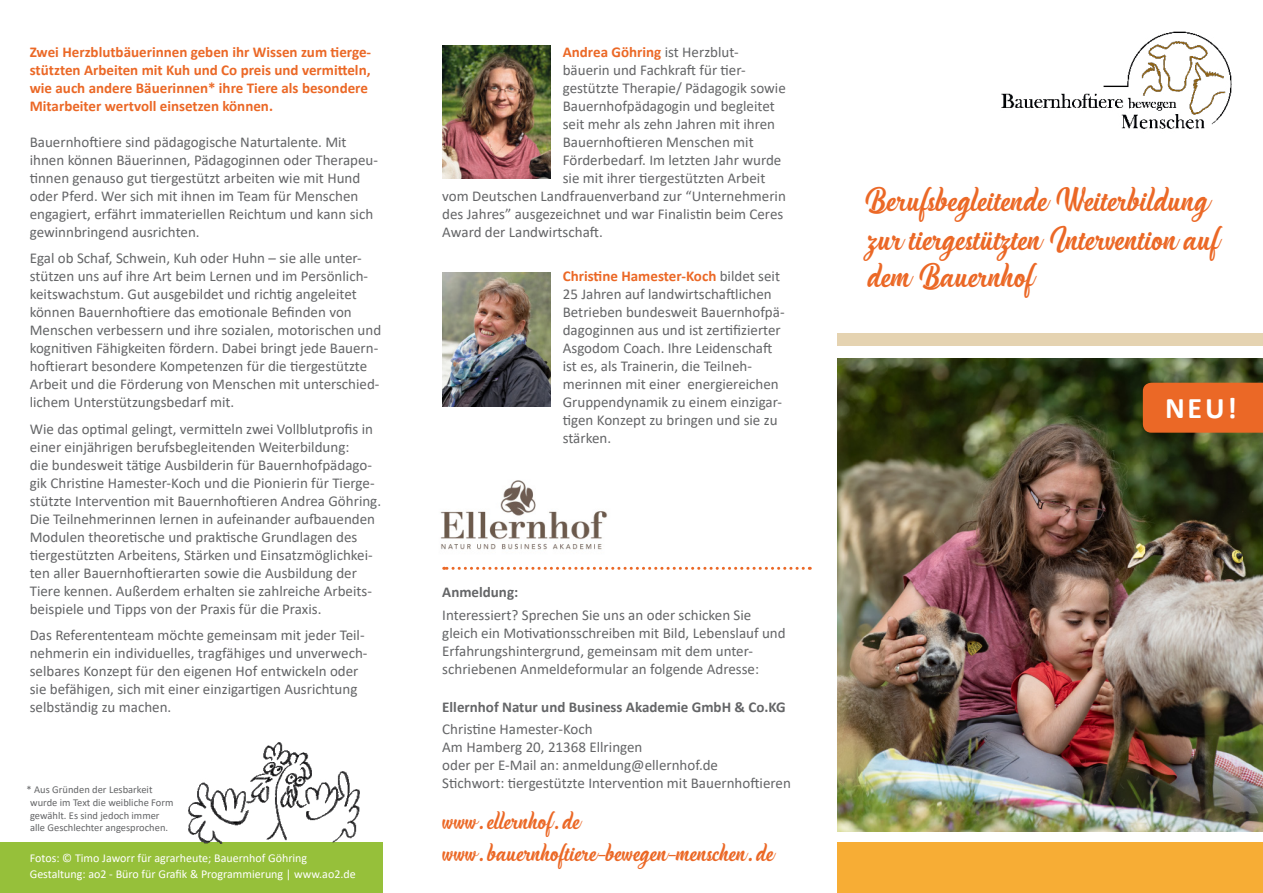
<style>
.page{position:relative;width:1263px;height:893px;background:#fff}
.page>*{position:absolute;margin:0;border:0;box-sizing:border-box;transform-origin:0 0}
.t1{font:700 30px "Calibri";color:#fff}
.t2{font:28.5px/37.5px "Handycheera";color:#eb6826}
.t3{font:21px "Handycheera";color:#eb6826}
.t4{font:15px/18px "Calibri";color:#646567}
.t5{font:700 15px/18px "Calibri";color:#eb6826}
.t6{font:700 15px "Calibri";color:#646567}
.t7{font:12px/16.2px "Calibri";color:#fff}
.t8{font:10.5px/12.6px "Calibri";color:#646567}
.s1{font-weight:400;color:#646567}
.s2{font-weight:700;color:#eb6826}
</style>
<div class="page">
<img style="left:440px;top:480px;width:168px;height:70px">
<img style="left:838px;top:358px;width:425px;height:473px">
<svg style="left:444px;top:567px;width:359px;height:3px"></svg>
<img style="left:1001px;top:32px;width:230px;height:97px">
<div style="left:838px;top:333px;width:425px;height:12px;background:#e5d3b1"></div>
<img style="left:442px;top:45px;width:108px;height:134px">
<img style="left:442px;top:273px;width:108px;height:133px">
<div style="left:838px;top:843px;width:425px;height:50px;background:#f7ad35"></div>
<div style="left:0;top:843px;width:383px;height:50px;background:#96c03a"></div>
<img style="left:189px;top:742px;width:170px;height:102px">
<div style="left:1143px;top:383px;width:120px;height:50px;background:#eb6826"></div>
<p class="t5" style="left:30px;top:42px;width:343px">Zwei Herzblutbäuerinnen geben ihr Wissen zum tierge&shy;stützten Arbeiten mit Kuh und Co preis und vermitteln, wie auch andere Bäuerinnen* ihre Tiere als besondere Mitarbeiter wertvoll einsetzen können.</p>
<p class="t4" style="left:30px;top:132px;width:350px">Bauernhoftiere sind pädagogische Naturtalente. Mit ihnen können Bäuerinnen, Pädagoginnen oder Therapeu&shy;tinnen genauso gut tiergestützt arbeiten wie mit Hund oder Pferd. Wer sich mit ihnen im Team für Menschen engagiert, erfährt immateriellen Reichtum und kann sich gewinnbringend ausrichten.</p>
<p class="t4" style="left:30px;top:249px;width:353px">Egal ob Schaf, Schwein, Kuh oder Huhn – sie alle unter&shy;stützen uns auf ihre Art beim Lernen und im Persönlich&shy;keitswachstum. Gut ausgebildet und richtig angeleitet können Bauernhoftiere das emotionale Befinden von Menschen verbessern und ihre sozialen, motorischen und kognitiven Fähigkeiten fördern. Dabei bringt jede Bauern&shy;hoftierart besondere Kompetenzen für die tiergestützte Arbeit und die Förderung von Menschen mit unterschied&shy;lichem Unterstützungsbedarf mit.</p>
<p class="t4" style="left:30px;top:419px;width:353px">Wie das optimal gelingt, vermitteln zwei Vollblutprofis in einer einjährigen berufsbegleitenden Weiterbildung:<br>die bundesweit tätige Ausbilderin für Bauernhofpädago&shy;gik Christine Hamester-Koch und die Pionierin für Tierge&shy;stützte Intervention mit Bauernhoftieren Andrea Göhring.<br>Die Teilnehmerinnen lernen in aufeinander aufbauenden Modulen theoretische und praktische Grundlagen des tiergestützten Arbeitens, Stärken und Einsatzmöglichkei&shy;ten aller Bauernhoftierarten sowie die Ausbildung der Tiere kennen. Außerdem erhalten sie zahlreiche Arbeits&shy;beispiele und Tipps von der Praxis für die Praxis.</p>
<p class="t4" style="left:30px;top:626px;width:339px">Das Referententeam möchte gemeinsam mit jeder Teil&shy;nehmerin ein individuelles, tragfähiges und unverwech&shy;selbares Konzept für den eigenen Hof entwickeln oder sie befähigen, sich mit einer einzigartigen Ausrichtung selbständig zu machen.</p>
<p class="t8" style="left:30px;top:783px;width:145px;text-indent:-3px">* Aus Gründen der Lesbarkeit wurde im Text die weibliche Form gewählt. Es sind jedoch immer alle Geschlechter angesprochen.</p>
<p class="t7" style="left:30px;top:850px;width:327px">Fotos: © Timo Jaworr für agrarheute; Bauernhof Göhring<br>Gestaltung: ao2 - Büro für Grafik &amp; Programmierung | www.ao2.de</p>
<p class="t5" style="left:563px;top:42px;width:177px">Andrea Göhring <span class="s1">ist Herzblut-</span></p>
<p class="t4" style="left:563px;top:60px;width:185px">bäuerin und Fachkraft für tier-</p>
<p class="t4" style="left:563px;top:78px;width:225px">gestützte Therapie/ Pädagogik sowie</p>
<p class="t4" style="left:563px;top:96px;width:213px">Bauernhofpädagogin und begleitet</p>
<p class="t4" style="left:563px;top:114px;width:214px">seit mehr als zehn Jahren mit ihren</p>
<p class="t4" style="left:563px;top:132px;width:192px">Bauernhoftieren Menschen mit</p>
<p class="t4" style="left:563px;top:150px;width:220px">Förderbedarf. Im letzten Jahr wurde</p>
<p class="t4" style="left:563px;top:168px;width:204px">sie mit ihrer tiergestützten Arbeit</p>
<p class="t4" style="left:442px;top:186px;width:345px">vom Deutschen Landfrauenverband zur “Unternehmerin</p>
<p class="t4" style="left:442px;top:204px;width:343px">des Jahres” ausgezeichnet und war Finalistin beim Ceres</p>
<p class="t4" style="left:442px;top:222px;width:162px">Award der Landwirtschaft.</p>
<p class="t4" style="left:563px;top:267px;width:223px"><span class="s2">Christine Hamester-Koch</span> bildet seit 25 Jahren auf landwirtschaftlichen Betrieben bundesweit Bauernhofpä&shy;dagoginnen aus und ist zertifizierter Asgodom Coach. Ihre Leidenschaft ist es, als Trainerin, die Teilneh&shy;merinnen mit einer energiereichen Gruppendynamik zu einem einzigar&shy;tigen Konzept zu bringen und sie zu stärken.</p>
<p class="t6" style="left:442px;top:582px;width:77px">Anmeldung:</p>
<p class="t4" style="left:442px;top:605px;width:345px">Interessiert? Sprechen Sie uns an oder schicken Sie gleich ein Motivationsschreiben mit Bild, Lebenslauf und Erfahrungshintergrund, gemeinsam mit dem unter&shy;schriebenen Anmeldeformular an folgende Adresse:</p>
<p class="t6" style="left:442px;top:696px;width:345px">Ellernhof Natur und Business Akademie GmbH &amp; Co.KG</p>
<p class="t4" style="left:442px;top:720px;width:350px">Christine Hamester-Koch<br>Am Hamberg 20, 21368 Ellringen<br>oder per E-Mail an: anmeldung@ellernhof.de<br>Stichwort: tiergestützte Intervention mit Bauernhoftieren</p>
<h3 class="t3" style="left:442px;top:806px;width:139px">www.ellernhof.de</h3>
<h3 class="t3" style="left:442px;top:838px;width:333px">www.bauernhoftiere-bewegen-menschen.de</h3>
<h2 class="t2" style="left:863px;top:182px;width:346px">Berufsbegleitende Weiterbildung</h2>
<h2 class="t2" style="left:867px;top:221px;width:352px">zur tiergestützten Intervention auf dem Bauernhof</h2>
<h1 class="t1" style="left:1165px;top:387px;width:73px">NEU!</h1>
</div>
